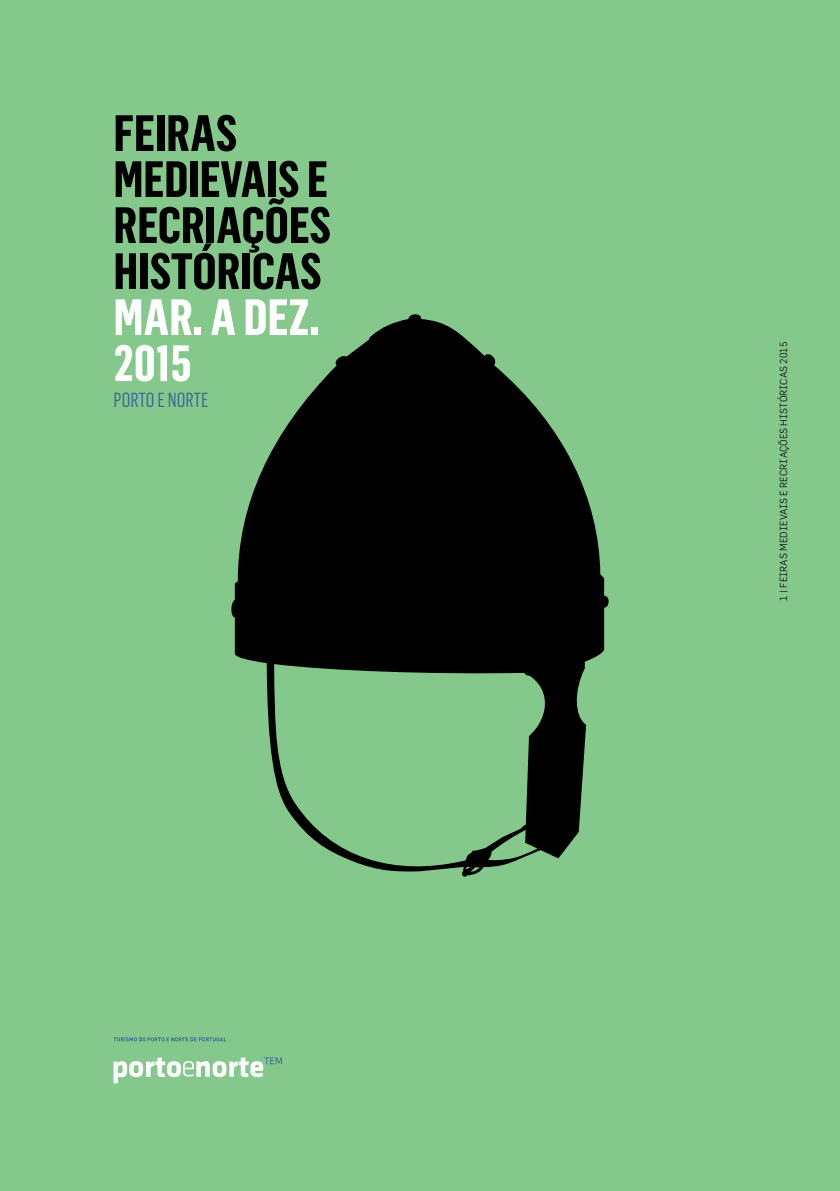
<style>
.page{position:relative;width:840px;height:1191px;background:#fff}
.page>*{position:absolute;margin:0;border:0;box-sizing:border-box;transform-origin:0 0}
.t1{font:700 50px/46px "Flama Condensed";color:#000}
.t2{font:700 50px/46px "Flama Condensed";color:#fff}
.t3{font:20px "Flama Condensed";color:#3d6497}
.t4{font:300 10px "Flama";color:#000}
</style>
<div class="page">
<div style="left:0;top:0;width:839px;height:1191px;background:#84c98b"></div>
<svg style="left:113px;top:1037px;width:113px;height:4px"></svg>
<svg style="left:113px;top:1057px;width:169px;height:26px"></svg>
<svg style="left:231px;top:314px;width:378px;height:563px;fill:#000"></svg>
<h1 class="t1" style="left:113px;top:109px;width:219px">FEIRAS<br>MEDIEVAIS E<br>RECRIAÇÕES<br>HISTÓRICAS</h1>
<h1 class="t2" style="left:113px;top:293px;width:207px">MAR. A DEZ.<br>2015</h1>
<h2 class="t3" style="left:113px;top:387px;width:96px">PORTO E NORTE</h2>
<p class="t4" style="left:777px;top:601px;width:261px;rotate:-90deg">1 | FEIRAS MEDIEVAIS E RECRIAÇÕES HISTÓRICAS 2015</p>
</div>
